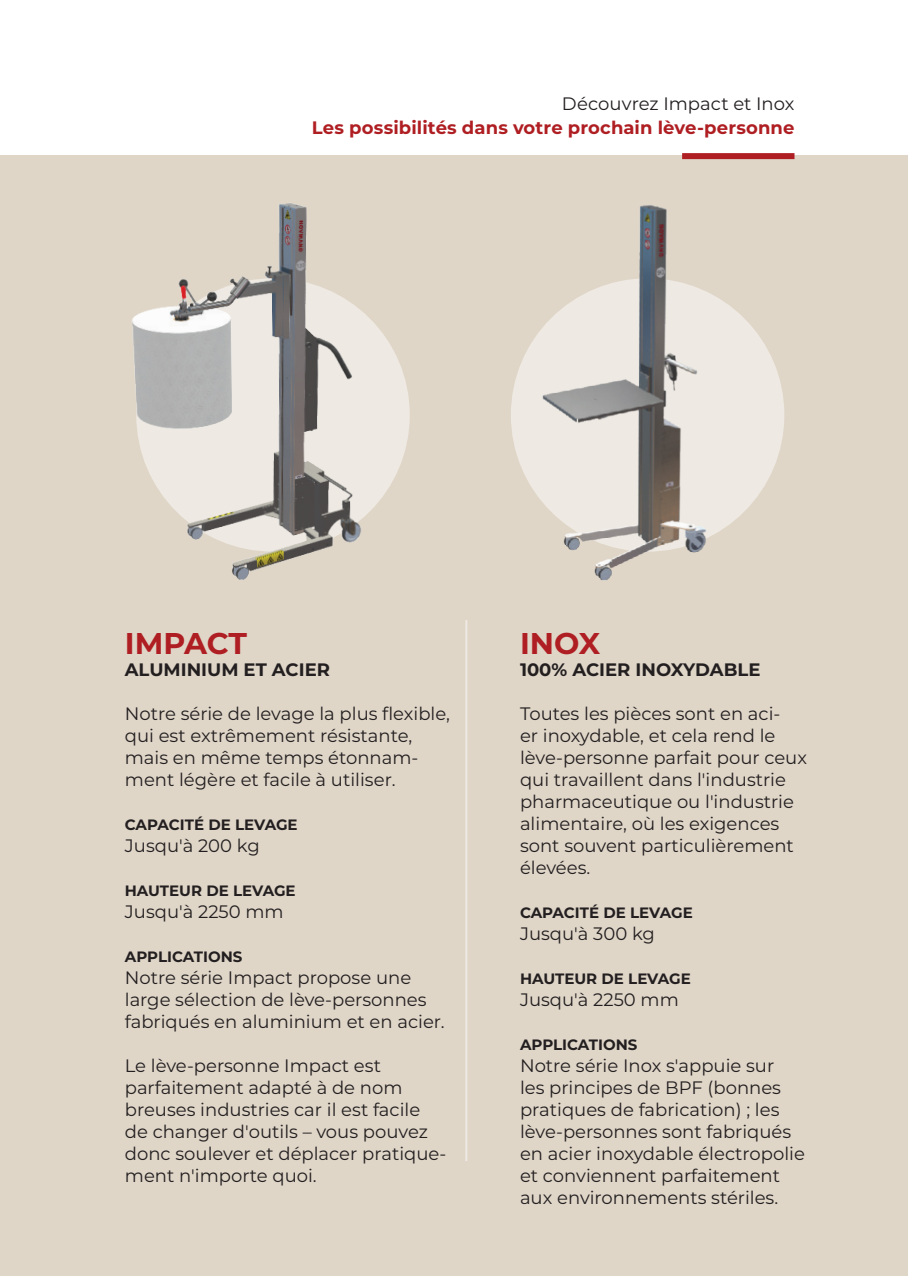
<style>
.page{position:relative;width:908px;height:1276px;background:#fff}
.page>*{position:absolute;margin:0;border:0;box-sizing:border-box;transform-origin:0 0}
.t1{font:700 30px "Montserrat";letter-spacing:-.005em;color:#af1e22}
.t2{font:18px/22px "Montserrat";color:#231f20}
.t3{font:700 18px "Montserrat";letter-spacing:.005em;color:#af1e22}
.t4{font:700 18px "Montserrat";color:#231f20}
.t5{font:700 15px "Montserrat";color:#231f20}
</style>
<div class="page">
<hr style="left:907px;top:156px;width:1px;height:1120px;background:#eee9e2">
<div style="left:0;top:156px;width:907px;height:1120px;background:#dfd6c8"></div>
<div style="left:136px;top:278px;width:273px;height:273px;background:#eee9e2;border-radius:50%"></div>
<img style="left:132px;top:203px;width:244px;height:377px">
<div style="left:510px;top:278px;width:274px;height:273px;background:#eee9e2;border-radius:50%"></div>
<img style="left:513px;top:205px;width:245px;height:376px">
<div style="left:681px;top:153px;width:113px;height:6px;background:#af1e22"></div>
<hr style="left:465px;top:620px;width:2px;height:541px;background:#eee9e2">
<p class="t2" style="left:561px;top:92px;width:234px">Découvrez Impact et Inox</p>
<p class="t3" style="left:311px;top:115px;width:484px">Les possibilités dans votre prochain lève-personne</p>
<p class="t1" style="left:125px;top:622px;width:124px">IMPACT</p>
<p class="t4" style="left:125px;top:657px;width:207px">ALUMINIUM ET ACIER</p>
<p class="t2" style="left:125px;top:702px;width:326px">Notre série de levage la plus flexible,</p>
<p class="t2" style="left:125px;top:724px;width:295px">qui est extrêmement résistante, mais en même temps étonnam&shy;ment légère et facile à utiliser.</p>
<p class="t5" style="left:125px;top:814px;width:174px">CAPACITÉ DE LEVAGE</p>
<p class="t2" style="left:125px;top:834px;width:136px">Jusqu'à 200 kg</p>
<p class="t5" style="left:125px;top:880px;width:172px">HAUTEUR DE LEVAGE</p>
<p class="t2" style="left:125px;top:900px;width:160px">Jusqu'à 2250 mm</p>
<p class="t5" style="left:125px;top:946px;width:119px">APPLICATIONS</p>
<p class="t2" style="left:125px;top:966px;width:321px">Notre série Impact propose une large sélection de lève-personnes fabriqués en aluminium et en acier.</p>
<p class="t2" style="left:125px;top:1054px;width:323px">Le lève-personne Impact est parfaitement adapté à de nom breuses industries car il est facile de changer d'outils – vous pouvez donc soulever et déplacer pratique&shy;ment n'importe quoi.</p>
<p class="t1" style="left:519px;top:622px;width:82px">INOX</p>
<p class="t4" style="left:519px;top:657px;width:242px">100% ACIER INOXYDABLE</p>
<p class="t2" style="left:519px;top:702px;width:288px">Toutes les pièces sont en aci-<br>er inoxydable, et cela rend le lève-personne parfait pour ceux qui travaillent dans l'industrie pharmaceutique ou l'industrie alimentaire, où les exigences sont souvent particulièrement élevées.</p>
<p class="t5" style="left:519px;top:902px;width:174px">CAPACITÉ DE LEVAGE</p>
<p class="t2" style="left:519px;top:922px;width:136px">Jusqu'à 300 kg</p>
<p class="t5" style="left:519px;top:968px;width:172px">HAUTEUR DE LEVAGE</p>
<p class="t2" style="left:519px;top:988px;width:160px">Jusqu'à 2250 mm</p>
<p class="t5" style="left:519px;top:1034px;width:119px">APPLICATIONS</p>
<p class="t2" style="left:519px;top:1054px;width:256px">Notre série Inox s'appuie sur</p>
<p class="t2" style="left:519px;top:1076px;width:286px">les principes de BPF (bonnes pratiques de fabrication) ; les lève-personnes sont fabriqués en acier inoxydable électropolie</p>
<p class="t2" style="left:519px;top:1164px;width:261px">et conviennent parfaitement aux environnements stériles.</p>
</div>
